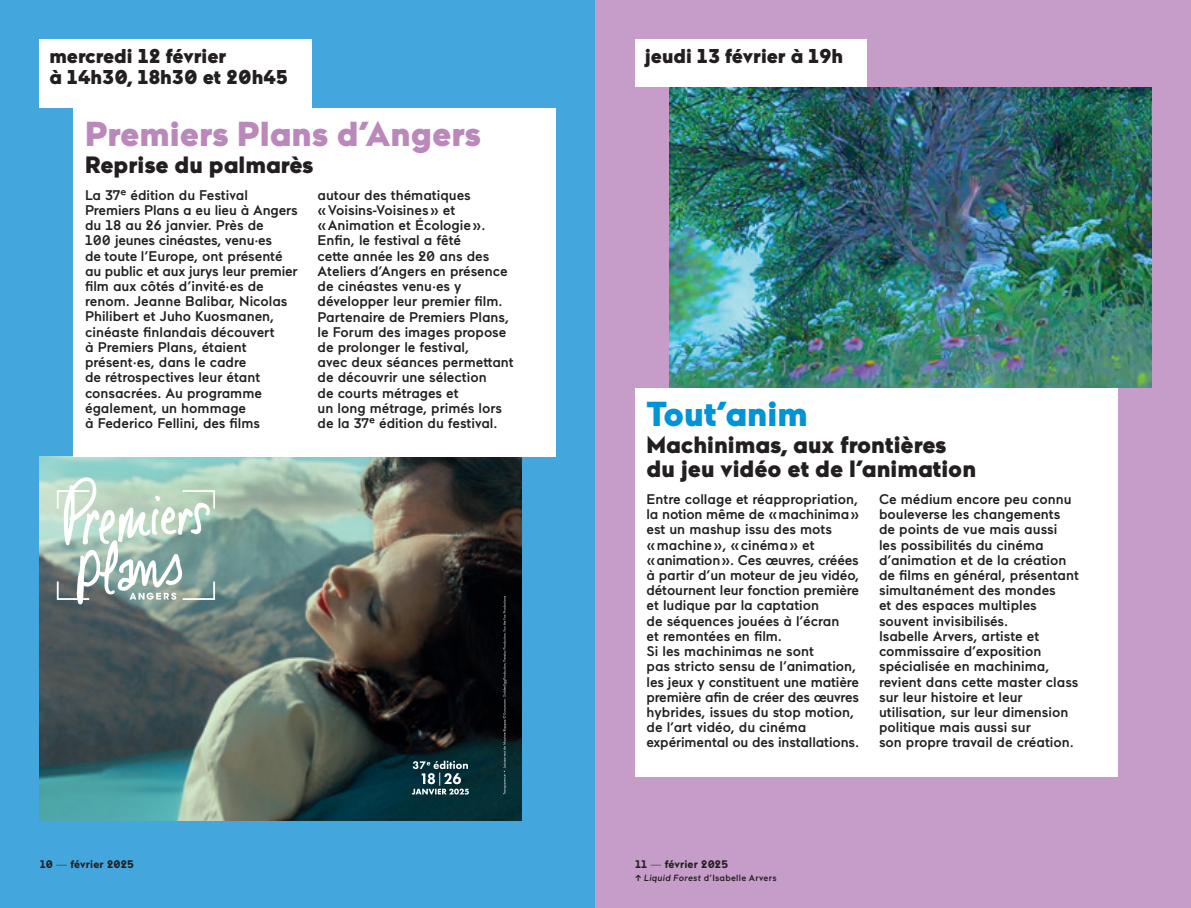
<style>
.page{position:relative;width:1191px;height:908px;background:#fff}
.page>*{position:absolute;margin:0;border:0;box-sizing:border-box;transform-origin:0 0}
.t1{font:900 34.6px "Maax";color:#bb88bc}
.t2{font:900 34.6px "Maax";color:#0094d6}
.t3{font:900 23.6px/24px "Maax";color:#231f20}
.t4{font:900 20px/20.6px "Maax";color:#231f20}
.t5{font:500 14px/15.2px "Maax";color:#231f20}
.t6{font:700 11px "Maax";letter-spacing:.01em;color:#231f20}
.t7{font:500 9px "Maax";letter-spacing:.03em;color:#231f20}
.s1{font-weight:300}
.s2{font-style:italic}
</style>
<div class="page">
<div style="left:0;top:0;width:595px;height:907px;background:#43a7dd"></div>
<div style="left:595px;top:0;width:596px;height:907px;background:#c59dc8"></div>
<img style="left:40px;top:456px;width:482px;height:364px">
<svg style="left:57px;top:477px;width:158px;height:127px;background:#afc6bc"></svg>
<svg style="left:412px;top:760px;width:57px;height:34px;background:#45646b"></svg>
<svg style="left:503px;top:595px;width:3px;height:199px"></svg>
<img style="left:669px;top:87px;width:482px;height:301px">
<div style="left:74px;top:108px;width:482px;height:348px;background:#fff"></div>
<div style="left:635px;top:388px;width:482px;height:387px;background:#fff"></div>
<div style="left:40px;top:40px;width:272px;height:68px;background:#fff"></div>
<div style="left:635px;top:40px;width:232px;height:47px;background:#fff"></div>
<h3 class="t4" style="left:49px;top:45px;width:240px">mercredi 12 février<br>à 14h30, 18h30 et 20h45</h3>
<h3 class="t4" style="left:645px;top:45px;width:200px">jeudi 13 février à 19h</h3>
<h1 class="t1" style="left:85px;top:111px;width:397px">Premiers Plans d’Angers</h1>
<h2 class="t3" style="left:85px;top:152px;width:230px">Reprise du palmarès</h2>
<p class="t5" style="left:85px;top:186px;width:214px">La 37e édition du Festival<br>Premiers Plans a eu lieu à Angers du 18 au 26 janvier. Près de<br>100 jeunes cinéastes, venu·es<br>de toute l’Europe, ont présenté au public et aux jurys leur premier film aux côtés d’invité·es de renom. Jeanne Balibar, Nicolas<br>Philibert et Juho Kuosmanen, cinéaste finlandais découvert<br>à Premiers Plans, étaient présent·es, dans le cadre<br>de rétrospectives leur étant consacrées. Au programme également, un hommage<br>à Federico Fellini, des films</p>
<p class="t5" style="left:317px;top:186px;width:198px">autour des thématiques<br>« Voisins-Voisines » et<br>« Animation et Écologie ».<br>Enfin, le festival a fêté<br>cette année les 20 ans des<br>Ateliers d’Angers en présence de cinéastes venu·es y développer leur premier film.<br>Partenaire de Premiers Plans, le Forum des images propose de prolonger le festival,<br>avec deux séances permettant de découvrir une sélection<br>de courts métrages et<br>un long métrage, primés lors de la 37e édition du festival.</p>
<h1 class="t2" style="left:646px;top:391px;width:163px">Tout’anim</h1>
<h2 class="t3" style="left:646px;top:432px;width:331px">Machinimas, aux frontières du jeu vidéo et de l’animation</h2>
<p class="t5" style="left:646px;top:490px;width:214px">Entre collage et réappropriation, la notion même de « machinima » est un mashup issu des mots<br>« machine », « cinéma » et<br>« animation ». Ces œuvres, créées à partir d’un moteur de jeu vidéo, détournent leur fonction première et ludique par la captation<br>de séquences jouées à l’écran<br>et remontées en film.<br>Si les machinimas ne sont<br>pas stricto sensu de l’animation, les jeux y constituent une matière première afin de créer des œuvres hybrides, issues du stop motion, de l’art vidéo, du cinéma expérimental ou des installations.</p>
<p class="t5" style="left:879px;top:490px;width:201px">Ce médium encore peu connu bouleverse les changements de points de vue mais aussi<br>les possibilités du cinéma d’animation et de la création de films en général, présentant simultanément des mondes<br>et des espaces multiples souvent invisibilisés.<br>Isabelle Arvers, artiste et commissaire d’exposition spécialisée en machinima, revient dans cette master class sur leur histoire et leur utilisation, sur leur dimension politique mais aussi sur<br>son propre travail de création.</p>
<p class="t6" style="left:40px;top:856px;width:96px">10 <span class="s1">—</span> février 2025</p>
<p class="t6" style="left:635px;top:856px;width:95px">11 <span class="s1">—</span> février 2025</p>
<p class="t7" style="left:635px;top:871px;width:143px">↑ <span class="s2">Liquid Forest</span> d’Isabelle Arvers</p>
</div>
